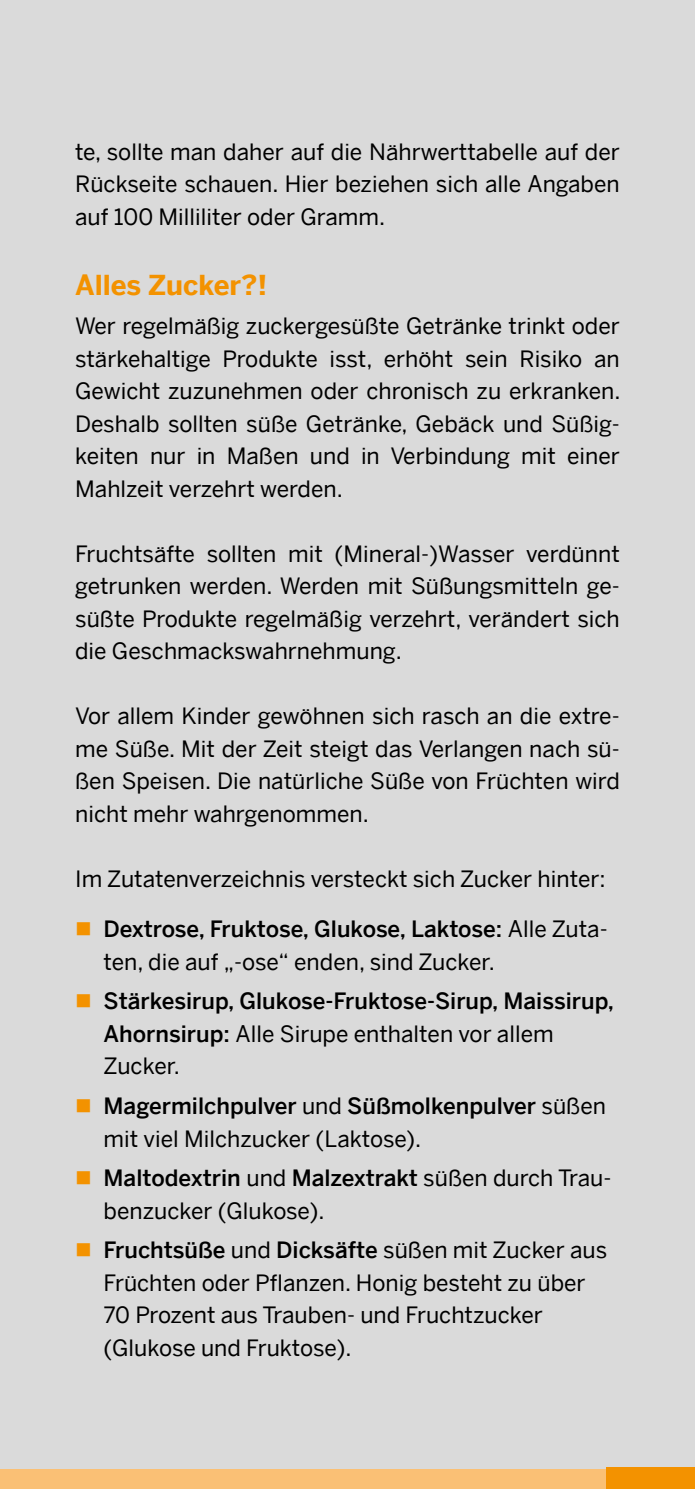
<style>
.page{position:relative;width:695px;height:1489px;background:#fff}
.page>*{position:absolute;margin:0;border:0;box-sizing:border-box;transform-origin:0 0}
.Zwischenüberschrift{font:700 27.5px "Benton Sans";color:#f39200}
.Fließtext_9pt{font:22.5px/32.5px "Benton Sans";color:#000;text-align:justify}
.Bullets{font:22.5px/32.5px "Benton Sans";color:#000}
.Bullets-2{font:500 22.5px/32.5px "Benton Sans";color:#000}
.Fließtext_ohne_Absat{font:22.5px "Benton Sans";color:#000}
.s1{font-weight:500}
.s2{font-weight:400}
</style>
<div class="page">
<div style="left:0;top:0;width:694px;height:1488px;background:#dadada"></div>
<div style="left:0;top:1469px;width:653px;height:19px;background:#fac075"></div>
<div style="left:606px;top:1467px;width:88px;height:21px;background:#f39200"></div>
<p class="Fließtext_9pt" style="left:75px;top:135px;width:546px">te, sollte man daher auf die Nährwerttabelle auf der Rückseite schauen. Hier beziehen sich alle Angaben auf 100 Milliliter oder Gramm.</p>
<h3 class="Zwischenüberschrift" style="left:75px;top:268px;width:194px">Alles Zucker?!</h3>
<p class="Fließtext_9pt" style="left:75px;top:309px;width:546px">Wer regelmäßig zuckergesüßte Getränke trinkt oder stärkehaltige Produkte isst, erhöht sein Risiko an Gewicht zuzunehmen oder chronisch zu erkranken.<br>Deshalb sollten süße Getränke, Gebäck und Süßig&shy;keiten nur in Maßen und in Verbindung mit einer Mahlzeit verzehrt werden.</p>
<p class="Fließtext_9pt" style="left:75px;top:537px;width:546px">Fruchtsäfte sollten mit (Mineral-)Wasser verdünnt getrunken werden. Werden mit Süßungsmitteln ge&shy;süßte Produkte regelmäßig verzehrt, verändert sich die Geschmackswahrnehmung.</p>
<p class="Fließtext_9pt" style="left:75px;top:699px;width:546px">Vor allem Kinder gewöhnen sich rasch an die extre&shy;me Süße. Mit der Zeit steigt das Verlangen nach sü&shy;ßen Speisen. Die natürliche Süße von Früchten wird nicht mehr wahrgenommen.</p>
<p class="Fließtext_ohne_Absat" style="left:75px;top:865px;width:532px">Im Zutatenverzeichnis versteckt sich Zucker hinter:</p>
<p class="Bullets" style="left:103px;top:912px;width:505px"><span class="s1">Dextrose, Fruktose, Glukose, Laktose:</span> Alle Zuta&shy;ten, die auf „-ose“ enden, sind Zucker.</p>
<p class="Bullets-2" style="left:103px;top:984px;width:512px">Stärkesirup, Glukose-Fruktose-Sirup, Maissirup,<br>Ahornsirup: <span class="s2">Alle Sirupe enthalten vor allem<br>Zucker.</span></p>
<p class="Bullets" style="left:103px;top:1089px;width:504px"><span class="s1">Magermilchpulver</span> und <span class="s1">Süßmolkenpulver</span> süßen mit viel Milchzucker (Laktose).</p>
<p class="Bullets" style="left:103px;top:1161px;width:509px"><span class="s1">Maltodextrin</span> und <span class="s1">Malzextrakt</span> süßen durch Trau&shy;benzucker (Glukose).</p>
<p class="Bullets" style="left:103px;top:1233px;width:505px"><span class="s1">Fruchtsüße</span> und <span class="s1">Dicksäfte</span> süßen mit Zucker aus Früchten oder Pflanzen. Honig besteht zu über 70 Prozent aus Trauben- und Fruchtzucker (Glukose und Fruktose).</p>
</div>
